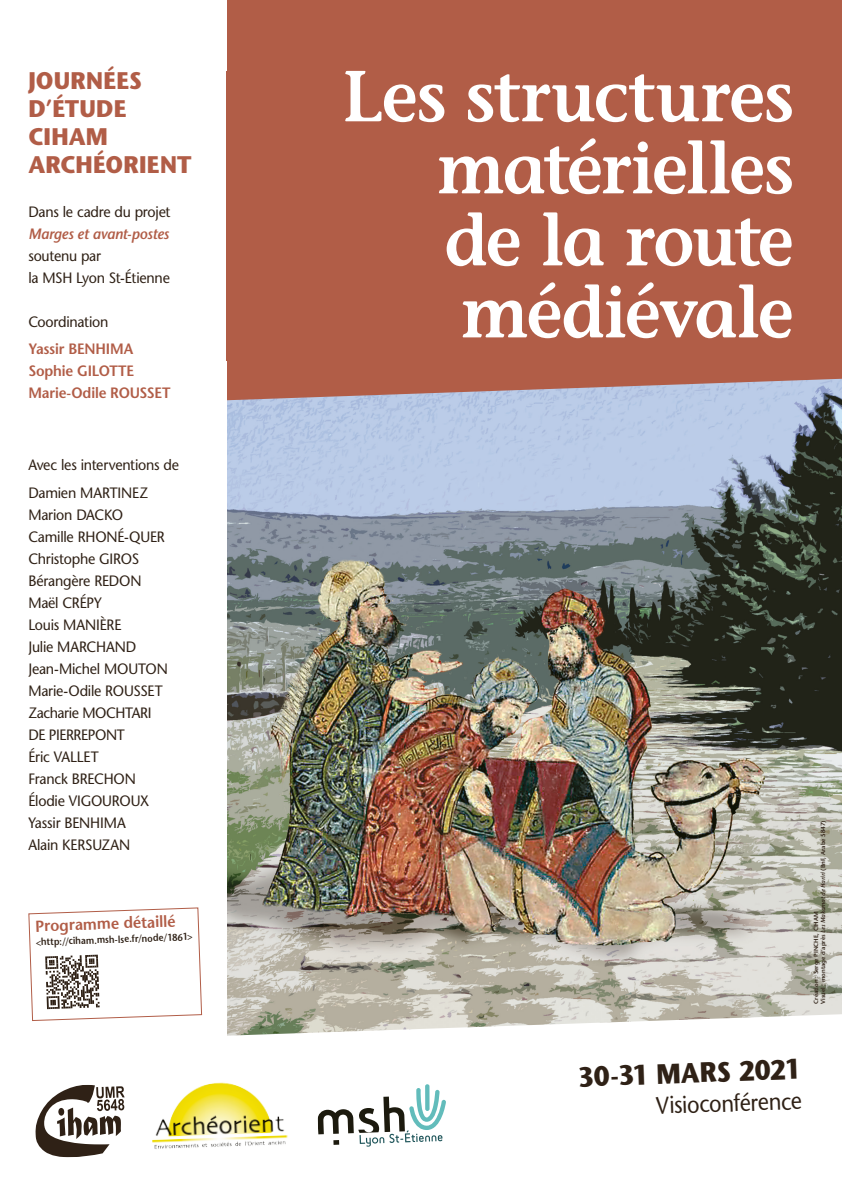
<style>
.page{position:relative;width:842px;height:1191px;background:#fff}
.page>*{position:absolute;margin:0;border:0;box-sizing:border-box;transform-origin:0 0}
.t1{font:600 72px/72px "Stone Informal Std";letter-spacing:-.02em;color:#fff;text-align:right;scale:.95 1}
.t2{font:700 28px "Stone Sans Std";color:#2f2116;scale:.9 1}
.horaires{font:700 24px/28px "Stone Sans Std";letter-spacing:.005em;color:#b15d47;scale:.95 1}
.t3{font:500 24px "Stone Sans Std";color:#2f2116;scale:.9 1}
.Nom{font:600 16px "Stone Sans Std";color:#b15d47;scale:.95 1}
.Nom-2{font:500 15px/22px "Stone Sans Std";letter-spacing:-.015em;color:#2f2116;scale:.95 1}
.horaires-2{font:500 15px/22px "Stone Sans Std";letter-spacing:-.02em;color:#2f2116;scale:.95 1}
.horaires-3{font:600 15px "Stone Sans Std";letter-spacing:-.015em;color:#b15d47;scale:.95 1}
.Nom-3{font:600 10px "Stone Sans Std";color:#2f2116;scale:.9 1}
.t4{font:600 6px "Stone Sans Std";color:#2f2116}
.s1{font-weight:600;font-style:italic;color:#b15d47}
.s2{font-style:italic}
</style>
<div class="page">
<img style="left:227px;top:400px;width:615px;height:614px">
<div style="left:227px;top:0;width:615px;height:300px;background:#b15d47"></div>
<svg style="left:227px;top:300px;width:615px;height:100px;background:#b1756b"></svg>
<svg style="left:65px;top:1014px;width:775px;height:144px"></svg>
<svg style="left:35px;top:1084px;width:90px;height:73px"></svg>
<img style="left:150px;top:1079px;width:138px;height:75px">
<svg style="left:317px;top:1084px;width:129px;height:62px"></svg>
<svg style="left:28px;top:907px;width:175px;height:114px"></svg>
<div style="left:227px;top:71px;width:567px;height:289px;background:#b15d47"></div>
<p class="horaires" style="left:28px;top:66px;width:121px">JOURNÉES<br>D’ÉTUDE</p>
<p class="horaires" style="left:28px;top:122px;width:85px">CIHAM</p>
<p class="horaires" style="left:28px;top:150px;width:173px">ARCHÉORIENT</p>
<p class="horaires-2" style="left:28px;top:200px;width:151px">Dans le cadre du projet</p>
<p class="horaires-2" style="left:28px;top:222px;width:151px"><span class="s1">Marges et avant-postes </span>soutenu par<br>la MSH Lyon St-Étienne</p>
<p class="horaires-2" style="left:28px;top:310px;width:86px">Coordination</p>
<p class="horaires-3" style="left:28px;top:340px;width:112px">Yassir BENHIMA</p>
<p class="horaires-3" style="left:28px;top:362px;width:113px">Sophie GILOTTE</p>
<p class="horaires-3" style="left:28px;top:384px;width:151px">Marie-Odile ROUSSET</p>
<p class="Nom-2" style="left:28px;top:454px;width:160px">Avec les interventions de</p>
<p class="Nom-2" style="left:28px;top:482px;width:128px">Damien MARTINEZ</p>
<p class="Nom-2" style="left:28px;top:504px;width:101px">Marion DACKO</p>
<p class="Nom-2" style="left:28px;top:526px;width:145px">Camille RHONÉ-QUER</p>
<p class="Nom-2" style="left:28px;top:548px;width:118px">Christophe GIROS</p>
<p class="Nom-2" style="left:28px;top:570px;width:121px">Bérangère REDON</p>
<p class="Nom-2" style="left:28px;top:592px;width:79px">Maël CRÉPY</p>
<p class="Nom-2" style="left:28px;top:614px;width:99px">Louis MANIÈRE</p>
<p class="Nom-2" style="left:28px;top:636px;width:115px">Julie MARCHAND</p>
<p class="Nom-2" style="left:28px;top:658px;width:148px">Jean-Michel MOUTON</p>
<p class="Nom-2" style="left:28px;top:680px;width:143px">Marie-Odile ROUSSET</p>
<p class="Nom-2" style="left:28px;top:702px;width:131px">Zacharie MOCHTARI<br>DE PIERREPONT</p>
<p class="Nom-2" style="left:28px;top:746px;width:75px">Éric VALLET</p>
<p class="Nom-2" style="left:28px;top:768px;width:115px">Franck BRECHON</p>
<p class="Nom-2" style="left:28px;top:790px;width:129px">Élodie VIGOUROUX</p>
<p class="Nom-2" style="left:28px;top:812px;width:104px">Yassir BENHIMA</p>
<p class="Nom-2" style="left:28px;top:834px;width:109px">Alain KERSUZAN</p>
<p class="Nom" style="left:35px;top:916px;width:149px;rotate:-2deg">Programme détaillé</p>
<p class="Nom-3" style="left:36px;top:936px;width:176px;rotate:-2deg">&lt;http://ciham.msh-lse.fr/node/1861&gt;</p>
<p class="t1" style="left:342px;top:60px;width:477px">Les structures matérielles<br>de la route médiévale</p>
<p class="t4" style="left:819px;top:1003px;width:185px;rotate:-90deg">Visuel : montage d’après <span class="s2">Les Makamat de Hariri</span> (BnF, Arabe 5847)</p>
<p class="t4" style="left:812px;top:1003px;width:94px;rotate:-90deg">Création : Serge PINCHE, CIHAM</p>
<p class="t2" style="left:578px;top:1060px;width:249px;rotate:-2deg">30-31 MARS 2021</p>
<p class="t3" style="left:656px;top:1091px;width:163px;rotate:-2deg">Visioconférence</p>
</div>
